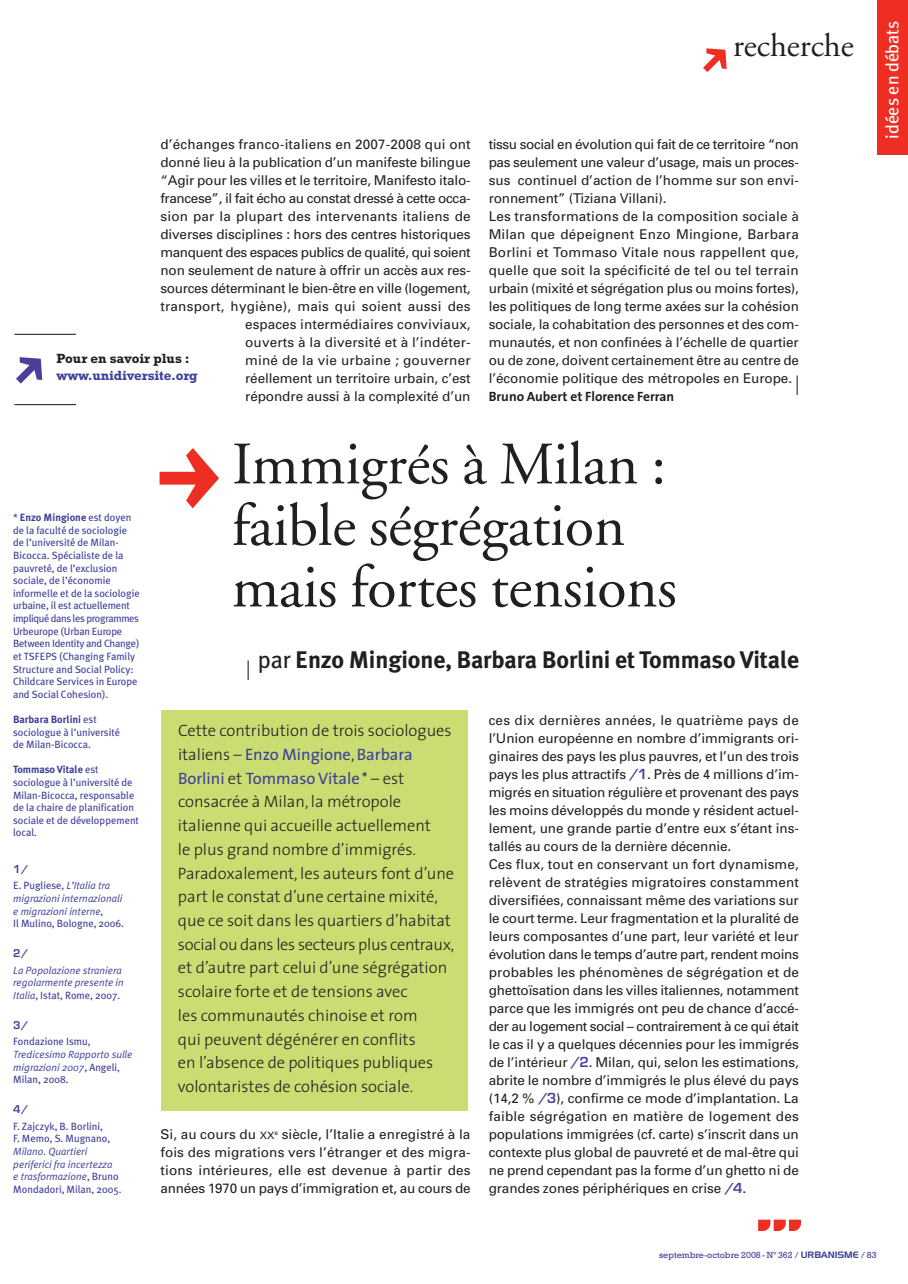
<style>
.page{position:relative;width:908px;height:1284px;background:#fff}
.page>*{position:absolute;margin:0;border:0;box-sizing:border-box;transform-origin:0 0}
.t1{font:112.5px "Mini Pics Directional AA";color:#ee2e22}
.t2{font:60px/61.5px "Adobe Garamond";letter-spacing:-.005em;color:#231f20}
.t3{font:60px "Mini Pics Directional AA";color:#4c3f99}
.t4{font:54px "Mini Pics Directional AA";color:#ee2e22}
.t5{font:32.85px "Adobe Garamond";color:#231f20}
.t6{font:700 24px "Meta Plus";letter-spacing:-.005em;color:#231f20}
.t7{font:18px "Meta Plus";color:#fff}
.t8{font:300 16.5px/23.7px "The Sans";color:#231f20}
.t9{font:13.5px/18px "Univers";letter-spacing:-.01em;color:#231f20}
.t10{font:700 13.5px "The Sans";color:#231f20}
.t11{font:700 13.5px "Rockwell";letter-spacing:-.01em;color:#3e3f99}
.t12{font:700 13.5px "Rockwell";color:#231f20}
.t13{font:10.5px/12.6px "Meta Plus";color:#3e3f99}
.t14{font:italic 10.5px/12.6px "Meta Plus Normal";color:#3e3f99}
.t15{font:600 10.5px "Eurostile LT";color:#3e3f99}
.t16{font:9px "Rockwell";color:#3e3f99}
.s1{font-size:27px}
.s2{font-weight:700}
.s3{font-family:"Meta Plus Normal";font-style:italic}
.s4{font-family:"Meta Plus";font-style:normal}
.s5{font-family:"Univers";font-weight:400;font-size:27px}
.s6{font-weight:400}
.s7{font-weight:400;color:#3e3f99}
.s8{font-size:10.2px}
.s9{font-family:"Eurostile LT";font-weight:600;color:#4c3f99}
.s10{font-family:"Handel Gothic BT"}
</style>
<div class="page">
<div style="left:876px;top:0;width:31px;height:155px;background:#ee2e22"></div>
<img style="left:758px;top:1219px;width:43px;height:12px">
<div style="left:161px;top:710px;width:306px;height:400px;background:#c9dd72"></div>
<hr style="left:14px;top:334px;width:62px;height:1px;background:#231f20">
<hr style="left:14px;top:404px;width:62px;height:1px;background:#231f20">
<h2 class="t3" style="left:3px;top:338px;width:54px">B</h2>
<h3 class="t5" style="left:733px;top:32px;width:122px">recherche</h3>
<h3 class="t7" style="left:884px;top:139px;width:120px;rotate:-90deg">idées en débats</h3>
<h3 class="t4" style="left:691px;top:31px;width:49px">B</h3>
<p class="t9" style="left:160px;top:136px;width:311px;text-align:right">d’échanges franco-italiens en 2007-2008 qui ont donné lieu à la publication d’un manifeste bilingue “Agir pour les villes et le territoire, Manifesto italo&shy;francese”, il fait écho au constat dressé à cette occa&shy;sion par la plupart des intervenants italiens de diverses disciplines : hors des centres historiques manquent des espaces publics de qualité, qui soient non seulement de nature à offrir un accès aux res&shy;sources déterminant le bien-être en ville (logement, transport, hygiène), mais qui soient aussi des espaces intermédiaires conviviaux,<br>ouverts à la diversité et à l’indéter-<br>miné de la vie urbaine ; gouverner<br>réellement un territoire urbain, c’est<br>répondre aussi à la complexité d’un</p>
<p class="t9" style="left:488px;top:136px;width:311px">tissu social en évolution qui fait de ce territoire “non pas seulement une valeur d’usage, mais un proces&shy;sus continuel d’action de l’homme sur son envi&shy;ronnement” (Tiziana Villani).<br>Les transformations de la composition sociale à Milan que dépeignent Enzo Mingione, Barbara Borlini et Tommaso Vitale nous rappellent que, quelle que soit la spécificité de tel ou tel terrain urbain (mixité et ségrégation plus ou moins fortes), les politiques de long terme axées sur la cohésion sociale, la cohabitation des personnes et des com&shy;munautés, et non confinées à l’échelle de quartier ou de zone, doivent certainement être au centre de l’économie politique des métropoles en Europe. <span class="s1">l</span></p>
<p class="t12" style="left:57px;top:354px;width:134px">Pour en savoir plus :</p>
<p class="t11" style="left:57px;top:371px;width:143px">www.unidiversite.org</p>
<p class="t10" style="left:488px;top:391px;width:187px">Bruno Aubert et Florence Ferran</p>
<p class="t13" style="left:13px;top:512px;width:128px">* <span class="s2">Enzo Mingione</span> est doyen de la faculté de sociologie de l’université de Milan-<br>Bicocca. Spécialiste de la pauvreté, de l’exclusion sociale, de l’économie informelle et de la sociologie urbaine, il est actuellement impliqué dans les programmes<br>Urbeurope (Urban Europe<br>Between Identity and Change) et TSFEPS (Changing Family<br>Structure and Social Policy:<br>Childcare Services in Europe and Social Cohesion).</p>
<p class="t13" style="left:13px;top:713px;width:108px"><span class="s2">Barbara Borlini</span> est sociologue à l’université de Milan-Bicocca.</p>
<p class="t13" style="left:13px;top:764px;width:127px"><span class="s2">Tommaso Vitale</span> est sociologue à l’université de<br>Milan-Bicocca, responsable de la chaire de planification sociale et de développement local.</p>
<p class="t15" style="left:13px;top:864px;width:16px">1/</p>
<p class="t13" style="left:13px;top:880px;width:98px">E. Pugliese, <span class="s3">L’Italia tra</span></p>
<p class="t14" style="left:13px;top:892px;width:111px">migrazioni internazionali e migrazioni interne<span class="s4">,</span></p>
<p class="t13" style="left:13px;top:917px;width:112px">Il Mulino, Bologne, 2006.</p>
<p class="t15" style="left:13px;top:948px;width:16px">2/</p>
<p class="t14" style="left:13px;top:964px;width:112px">La Popolazione straniera regolarmente presente in</p>
<p class="t13" style="left:13px;top:989px;width:108px"><span class="s3">Italia</span>, Istat, Rome, 2007.</p>
<p class="t15" style="left:13px;top:1020px;width:16px">3/</p>
<p class="t13" style="left:13px;top:1036px;width:79px">Fondazione Ismu,</p>
<p class="t14" style="left:13px;top:1048px;width:121px">Tredicesimo Rapporto sulle migrazioni 2007<span class="s4">, Angeli,</span></p>
<p class="t13" style="left:13px;top:1073px;width:57px">Milan, 2008.</p>
<p class="t15" style="left:13px;top:1104px;width:16px">4/</p>
<p class="t13" style="left:13px;top:1120px;width:98px">F. Zajczyk, B. Borlini,<br>F. Memo, S. Mugnano,</p>
<p class="t14" style="left:13px;top:1145px;width:107px">Milano. Quartieri periferici fra incertezza e trasformazione<span class="s4">, Bruno</span></p>
<p class="t13" style="left:13px;top:1183px;width:110px">Mondadori, Milan, 2005.</p>
<h1 class="t1" style="left:139px;top:418px;width:101px">*</h1>
<h2 class="t2" style="left:232px;top:439px;width:446px">Immigrés à Milan : faible ségrégation mais fortes tensions</h2>
<h3 class="t6" style="left:247px;top:650px;width:554px"><span class="s5">I</span> <span class="s6">par</span> Enzo Mingione, Barbara Borlini et Tommaso Vitale</h3>
<p class="t8" style="left:178px;top:720px;width:278px">Cette contribution de trois sociologues italiens – <span class="s7">Enzo Mingione</span>, <span class="s7">Barbara Borlini</span> et <span class="s7">Tommaso Vitale</span> * – est consacrée à Milan, la métropole italienne qui accueille actuellement<br>le plus grand nombre d’immigrés.<br>Paradoxalement, les auteurs font d’une part le constat d’une certaine mixité, que ce soit dans les quartiers d’habitat social ou dans les secteurs plus centraux, et d’autre part celui d’une ségrégation scolaire forte et de tensions avec<br>les communautés chinoise et rom<br>qui peuvent dégénérer en conflits<br>en l’absence de politiques publiques volontaristes de cohésion sociale.</p>
<p class="t9" style="left:160px;top:1126px;width:311px;text-align:justify">Si, au cours du <span class="s8">XX</span><sup>e</sup> siècle, l’Italie a enregistré à la fois des migrations vers l’étranger et des migra&shy;tions intérieures, elle est devenue à partir des années 1970 un pays d’immigration et, au cours de</p>
<p class="t9" style="left:488px;top:712px;width:311px">ces dix dernières années, le quatrième pays de l’Union européenne en nombre d’immigrants ori&shy;ginaires des pays les plus pauvres, et l’un des trois pays les plus attractifs <span class="s9">/1</span>. Près de 4 millions d’im&shy;migrés en situation régulière et provenant des pays les moins développés du monde y résident actuel&shy;lement, une grande partie d’entre eux s’étant ins&shy;tallés au cours de la dernière décennie.<br>Ces flux, tout en conservant un fort dynamisme, relèvent de stratégies migratoires constamment diversifiées, connaissant même des variations sur le court terme. Leur fragmentation et la pluralité de leurs composantes d’une part, leur variété et leur évolution dans le temps d’autre part, rendent moins probables les phénomènes de ségrégation et de ghettoïsation dans les villes italiennes, notamment parce que les immigrés ont peu de chance d’accé&shy;der au logement social – contrairement à ce qui était le cas il y a quelques décennies pour les immigrés de l’intérieur <span class="s9">/2</span>. Milan, qui, selon les estimations, abrite le nombre d’immigrés le plus élevé du pays (14,2 % <span class="s9">/3</span>), confirme ce mode d’implantation. La faible ségrégation en matière de logement des populations immigrées (cf. carte) s’inscrit dans un contexte plus global de pauvreté et de mal-être qui ne prend cependant pas la forme d’un ghetto ni de grandes zones périphériques en crise <span class="s9">/4</span>.</p>
<p class="t16" style="left:659px;top:1251px;width:219px">septembre-octobre 2008 - N° 362 / <span class="s10">URBANISME</span> / 83</p>
</div>
